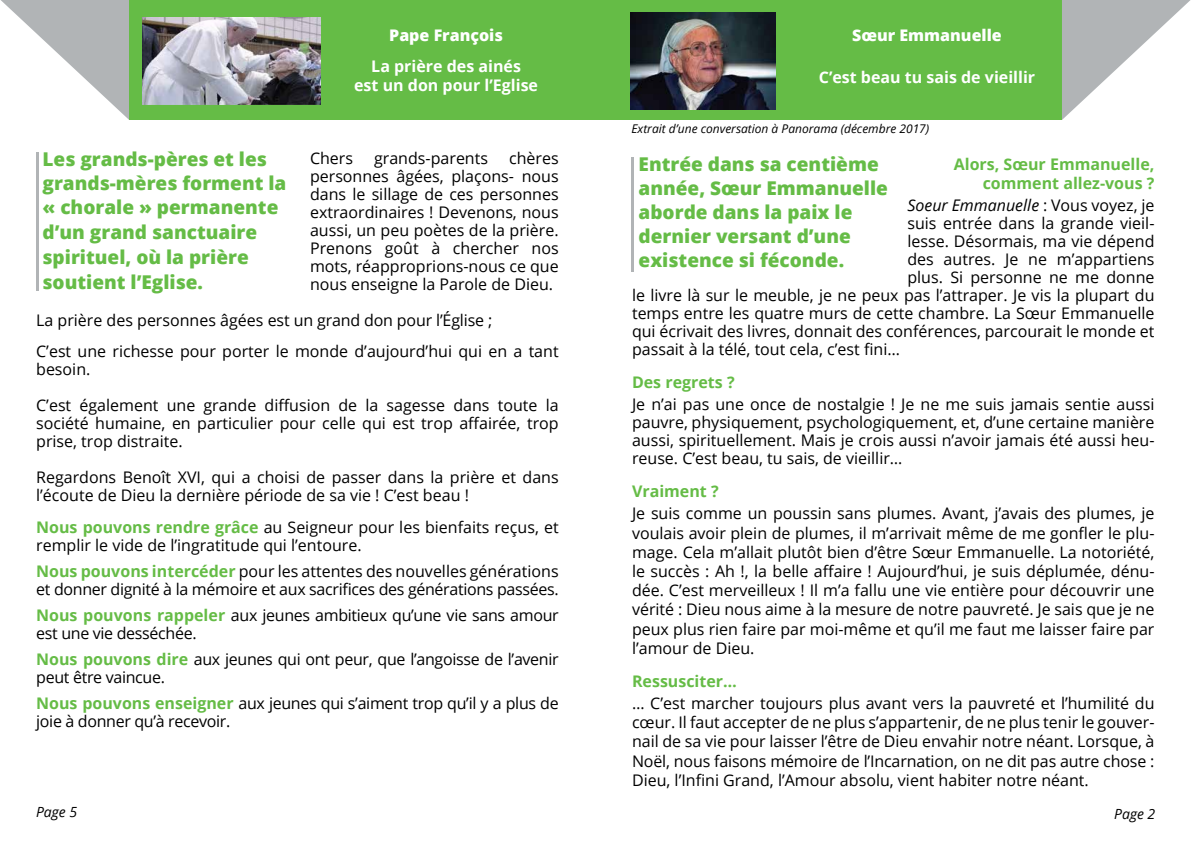
<style>
.page{position:relative;width:1191px;height:842px;background:#fff}
.page>*{position:absolute;margin:0;border:0;box-sizing:border-box;transform-origin:0 0}
.t1{font:800 19px/24.6px "Open Sans";color:#65bc46}
.t2{font:16px/18px "Open Sans";color:#000;text-align:justify}
.t3{font:16px/18px "Open Sans";letter-spacing:-.02em;color:#000}
.t4{font:700 16px/19.2px "Open Sans";color:#65bc46;text-align:right}
.t5{font:700 16px/19.2px "Open Sans";color:#fff;text-align:center}
.t6{font:italic 16px "Open Sans";color:#000}
.t7{font:800 16px "Open Sans";color:#fff}
.t8{font:italic 14px "Open Sans";color:#000}
.t9{font:italic 12px "Open Sans";color:#000}
.s1{font-weight:700;color:#65bc46}
.s2{font-style:normal}
</style>
<div class="page">
<div style="left:595px;top:0;width:467px;height:120px;background:#65bc46"></div>
<svg style="left:1062px;top:0;width:128px;height:120px"></svg>
<img style="left:630px;top:13px;width:145px;height:96px">
<hr style="left:631px;top:157px;width:3px;height:114px;background:#b1b4b6">
<div style="left:129px;top:0;width:466px;height:120px;background:#65bc46"></div>
<svg style="left:1px;top:0;width:128px;height:120px"></svg>
<hr style="left:36px;top:152px;width:2px;height:139px;background:#b1b4b6">
<img style="left:143px;top:17px;width:177px;height:88px">
<p class="t7" style="left:389px;top:23px;width:115px">Pape François</p>
<p class="t5" style="left:354px;top:56px;width:185px">La prière des ainés<br>est un don pour l’Eglise</p>
<p class="t2" style="left:310px;top:148px;width:250px;text-indent:199px">chères personnes âgées, plaçons- nous dans le sillage de ces personnes extraordinaires ! Devenons, nous aussi, un peu poètes de la prière.<br>Prenons goût à chercher nos mots, réapproprions-nous ce que nous enseigne la Parole de Dieu.</p>
<p class="t2" style="left:36px;top:304px;width:524px;line-height:31px">La prière des personnes âgées est un grand don pour l’Église ;<br>C’est une richesse pour porter le monde d’aujourd’hui qui en a tant</p>
<p class="t2" style="left:36px;top:359px;width:56px">besoin.</p>
<p class="t2" style="left:36px;top:395px;width:524px">C’est également une grande diffusion de la sagesse dans toute la société humaine, en particulier pour celle qui est trop affairée, trop prise, trop distraite.</p>
<p class="t2" style="left:36px;top:467px;width:524px">Regardons Benoît XVI, qui a choisi de passer dans la prière et dans l’écoute de Dieu la dernière période de sa vie ! C’est beau !</p>
<p class="t2" style="left:36px;top:517px;width:524px"><span class="s1">Nous pouvons rendre grâce</span> au Seigneur pour les bienfaits reçus, et remplir le vide de l’ingratitude qui l’entoure.</p>
<p class="t3" style="left:36px;top:561px;width:524px"><span class="s1">Nous pouvons intercéder</span> pour les attentes des nouvelles générations et donner dignité à la mémoire et aux sacrifices des générations passées.</p>
<p class="t3" style="left:36px;top:605px;width:524px"><span class="s1">Nous pouvons rappeler</span> aux jeunes ambitieux qu’une vie sans amour est une vie desséchée.</p>
<p class="t3" style="left:36px;top:649px;width:524px"><span class="s1">Nous pouvons dire</span> aux jeunes qui ont peur, que l’angoisse de l’avenir peut être vaincue.</p>
<p class="t3" style="left:36px;top:693px;width:524px"><span class="s1">Nous pouvons enseigner</span> aux jeunes qui s’aiment trop qu’il y a plus de joie à donner qu’à recevoir.</p>
<p class="t2" style="left:310px;top:148px;width:45px">Chers</p>
<p class="t2" style="left:374px;top:148px;width:115px">grands-parents</p>
<p class="t1" style="left:43px;top:146px;width:245px">Les grands-pères et les grands-mères forment la « chorale » permanente d’un grand sanctuaire spirituel, où la prière soutient l’Eglise.</p>
<p class="t8" style="left:36px;top:802px;width:43px">Page 5</p>
<p class="t7" style="left:852px;top:23px;width:151px">Sœur Emmanuelle</p>
<p class="t5" style="left:818px;top:67px;width:218px">C’est beau tu sais de vieillir</p>
<p class="t9" style="left:631px;top:121px;width:299px">Extrait d’une conversation à Panorama (décembre 2017)</p>
<p class="t1" style="left:638px;top:151px;width:251px;line-height:24px">Entrée dans sa centième année, Sœur Emmanuelle aborde dans la paix le dernier versant d’une existence si féconde.</p>
<p class="t4" style="left:953px;top:154px;width:202px">Alors, Sœur Emmanuelle, comment allez-vous ?</p>
<p class="t6" style="left:907px;top:194px;width:248px">Soeur Emmanuelle <span class="s2">: Vous voyez, je</span></p>
<p class="t2" style="left:907px;top:214px;width:248px">suis entrée dans la grande vieil-</p>
<p class="t2" style="left:907px;top:232px;width:248px">lesse. Désormais, ma vie dépend</p>
<p class="t2" style="left:907px;top:250px;width:248px">des autres. Je ne m’appartiens</p>
<p class="t2" style="left:907px;top:268px;width:248px">plus. Si personne ne me donne</p>
<p class="t2" style="left:632px;top:286px;width:524px">le livre là sur le meuble, je ne peux pas l’attraper. Je vis la plupart du</p>
<p class="t2" style="left:632px;top:304px;width:524px">temps entre les quatre murs de cette chambre. La Sœur Emmanuelle</p>
<p class="t2" style="left:632px;top:322px;width:524px">qui écrivait des livres, donnait des conférences, parcourait le monde et</p>
<p class="t2" style="left:632px;top:340px;width:269px">passait à la télé, tout cela, c’est fini…</p>
<p class="t4" style="left:632px;top:372px;width:104px">Des regrets ?</p>
<p class="t2" style="left:632px;top:395px;width:524px">Je n’ai pas une once de nostalgie ! Je ne me suis jamais sentie aussi pauvre, physiquement, psychologiquement, et, d’une certaine manière aussi, spirituellement. Mais je crois aussi n’avoir jamais été aussi heu&shy;reuse. C’est beau, tu sais, de vieillir…</p>
<p class="t4" style="left:632px;top:482px;width:88px">Vraiment ?</p>
<p class="t2" style="left:632px;top:504px;width:524px;line-height:19.2px">Je suis comme un poussin sans plumes. Avant, j’avais des plumes, je voulais avoir plein de plumes, il m’arrivait même de me gonfler le plu&shy;mage. Cela m’allait plutôt bien d’être Sœur Emmanuelle. La notoriété, le succès : Ah !, la belle affaire ! Aujourd’hui, je suis déplumée, dénu&shy;dée. C’est merveilleux ! Il m’a fallu une vie entière pour découvrir une vérité : Dieu nous aime à la mesure de notre pauvreté. Je sais que je ne peux plus rien faire par moi-même et qu’il me faut me laisser faire par l’amour de Dieu.</p>
<p class="t4" style="left:632px;top:671px;width:106px">Ressusciter…</p>
<p class="t2" style="left:632px;top:693px;width:524px;line-height:19.2px">… C’est marcher toujours plus avant vers la pauvreté et l’humilité du cœur. Il faut accepter de ne plus s’appartenir, de ne plus tenir le gouver&shy;nail de sa vie pour laisser l’être de Dieu envahir notre néant. Lorsque, à Noël, nous faisons mémoire de l’Incarnation, on ne dit pas autre chose :<br>Dieu, l’Infini Grand, l’Amour absolu, vient habiter notre néant.</p>
<p class="t8" style="left:1114px;top:804px;width:43px">Page 2</p>
</div>
